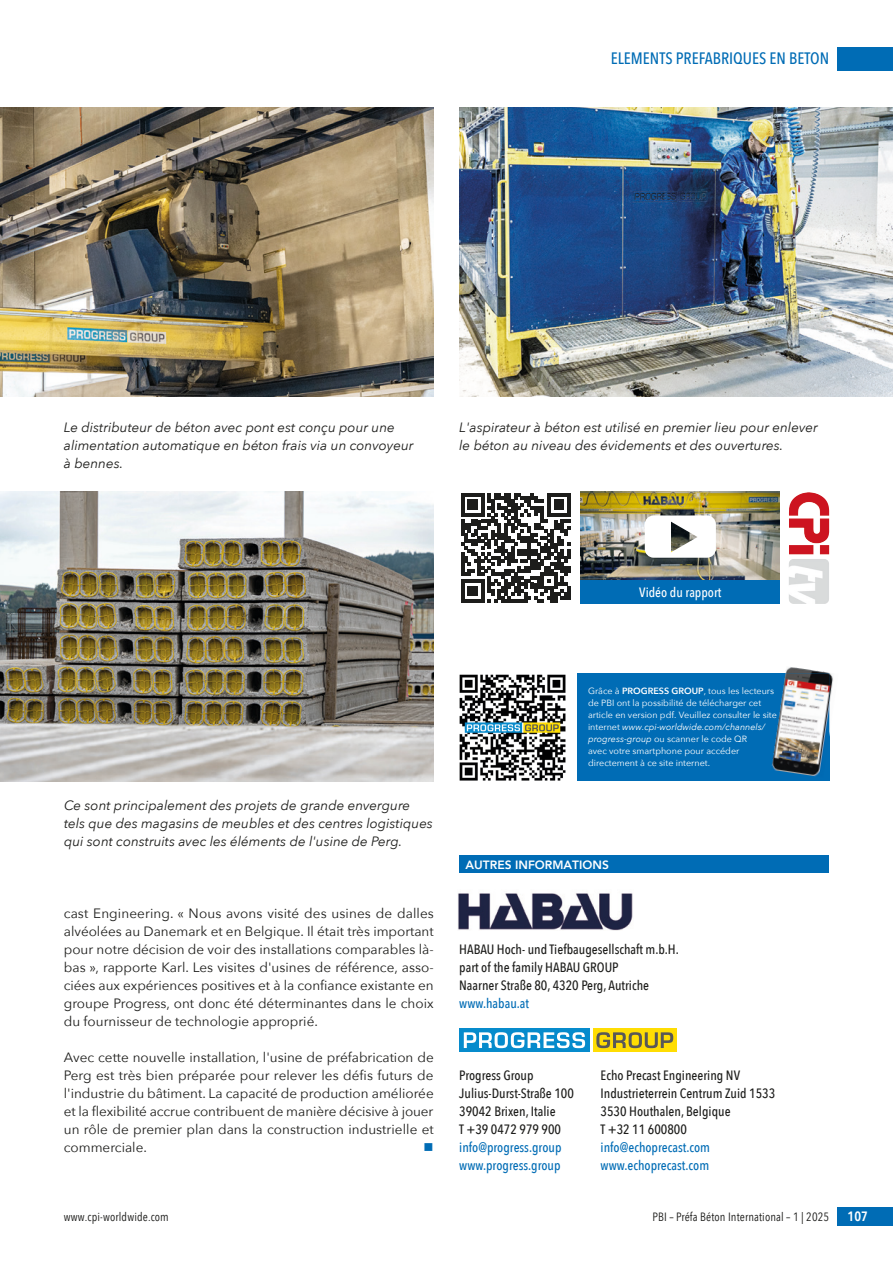
<style>
.page{position:relative;width:893px;height:1263px;background:#fff}
.page>*{position:absolute;margin:0;border:0;box-sizing:border-box;transform-origin:0 0}
.t1{font:500 16.5px "Avenir Next Condensed";color:#006cb5}
.t2{font:13.5px/18px "Avenir Next";color:#1d1d1b;text-align:justify}
.t3{font:italic 13.5px/18px "Avenir Next";color:#1d1d1b}
.t4{font:500 13.5px/18px "Avenir Next Condensed";color:#1d1d1b}
.t5{font:500 13.5px/18px "Avenir Next Condensed";color:#006cb5}
.t6{font:500 13.5px "Avenir Next Condensed";color:#fff}
.t7{font:600 13.5px "Avenir Next Condensed";color:#fff}
.t8{font:13.5px "Wingdings";color:#006cb5}
.t9{font:12px "Avenir Next Condensed";letter-spacing:.01em;color:#1d1d1b}
.t10{font:800 12px "Avenir";color:#fff}
.t11{font:9px/12px "Avenir Next";color:#fff}
.s1{font-weight:600}
.s2{font-style:italic}
</style>
<div class="page">
<div style="left:838px;top:47px;width:55px;height:23px;background:#006cb5"></div>
<div style="left:838px;top:1208px;width:55px;height:18px;background:#006cb5"></div>
<img style="left:0;top:108px;width:434px;height:289px">
<img style="left:0;top:492px;width:434px;height:289px">
<div style="left:459px;top:856px;width:370px;height:17px;background:#006cb5"></div>
<div style="left:459px;top:1028px;width:131px;height:23px;background:#068bcc"></div>
<div style="left:593px;top:1028px;width:84px;height:23px;background:#ffdd03"></div>
<svg style="left:464px;top:1032px;width:121px;height:16px"></svg>
<svg style="left:596px;top:1032px;width:77px;height:16px"></svg>
<div style="left:577px;top:673px;width:252px;height:108px;background:#006cb5"></div>
<img style="left:459px;top:674px;width:107px;height:107px">
<img style="left:785px;top:667px;width:48px;height:70px">
<img style="left:771px;top:673px;width:58px;height:104px">
<img style="left:459px;top:108px;width:434px;height:289px">
<img style="left:458px;top:893px;width:175px;height:37px">
<svg style="left:461px;top:602px;width:97px;height:1px"></svg>
<svg style="left:461px;top:493px;width:110px;height:109px"></svg>
<svg style="left:789px;top:539px;width:40px;height:65px"></svg>
<img style="left:789px;top:492px;width:40px;height:47px">
<img style="left:581px;top:492px;width:199px;height:88px">
<div style="left:581px;top:580px;width:199px;height:24px;background:#006cb5"></div>
<svg style="left:645px;top:515px;width:71px;height:43px"></svg>
<p class="t1" style="left:611px;top:49px;width:220px">ELEMENTS PREFABRIQUES EN BETON</p>
<p class="t3" style="left:64px;top:418px;width:351px">Le distributeur de béton avec pont est conçu pour une alimentation automatique en béton frais via un convoyeur à bennes.</p>
<p class="t3" style="left:459px;top:418px;width:360px">L'aspirateur à béton est utilisé en premier lieu pour enlever le béton au niveau des évidements et des ouvertures.</p>
<p class="t6" style="left:639px;top:584px;width:84px">Vidéo du rapport</p>
<p class="t3" style="left:64px;top:796px;width:370px">Ce sont principalement des projets de grande envergure tels que des magasins de meubles et des centres logistiques qui sont construits avec les éléments de l'usine de Perg.</p>
<p class="t2" style="left:64px;top:904px;width:372px">cast Engineering. « Nous avons visité des usines de dalles alvéolées au Danemark et en Belgique. Il était très important pour notre décision de voir des installations comparables là&shy;bas », rapporte Karl. Les visites d'usines de référence, asso&shy;ciées aux expériences positives et à la confiance existante en groupe Progress, ont donc été déterminantes dans le choix du fournisseur de technologie approprié.</p>
<p class="t2" style="left:64px;top:1048px;width:371px">Avec cette nouvelle installation, l'usine de préfabrication de Perg est très bien préparée pour relever les défis futurs de l'industrie du bâtiment. La capacité de production améliorée et la flexibilité accrue contribuent de manière décisive à jouer un rôle de premier plan dans la construction industrielle et commerciale.</p>
<p class="t8" style="left:424px;top:1140px;width:12px">■</p>
<p class="t11" style="left:588px;top:685px;width:190px">Grâce à <span class="s1">PROGRESS GROUP</span>, tous les lecteurs de PBI ont la possibilité de télécharger cet article en version pdf. Veuillez consulter le site internet <span class="s2">www.cpi-worldwide.com/channels/ progress-group</span> ou scanner le code QR<br>avec votre smart phone pour accéder directement à ce site internet.</p>
<p class="t10" style="left:466px;top:855px;width:145px">AUTRES INFORMATIONS</p>
<p class="t4" style="left:459px;top:940px;width:221px">HABAU Hoch- und Tiefbaugesellschaft m.b.H. part of the family HABAU GROUP<br>Naarner Straße 80, 4320 Perg, Autriche</p>
<p class="t5" style="left:459px;top:994px;width:71px">www.habau.at</p>
<p class="t4" style="left:459px;top:1066px;width:116px">Progress Group<br>Julius-Durst-Straße 100<br>39042 Brixen, Italie<br>T +39 0472 979 900</p>
<p class="t5" style="left:459px;top:1138px;width:104px">info@progress.group www.progress.group</p>
<p class="t4" style="left:601px;top:1066px;width:176px">Echo Precast Engineering NV<br>Industrieterrein Centrum Zuid 1533<br>3530 Houthalen, Belgique<br>T +32 11 600800</p>
<p class="t5" style="left:601px;top:1138px;width:111px">info@echoprecast.com www.echoprecast.com</p>
<p class="t9" style="left:64px;top:1207px;width:107px">www.cpi-worldwide.com</p>
<p class="t9" style="left:652px;top:1207px;width:178px">PBI – Préfa Béton International – 1 | 2025</p>
<p class="t7" style="left:847px;top:1205px;width:22px">107</p>
</div>
